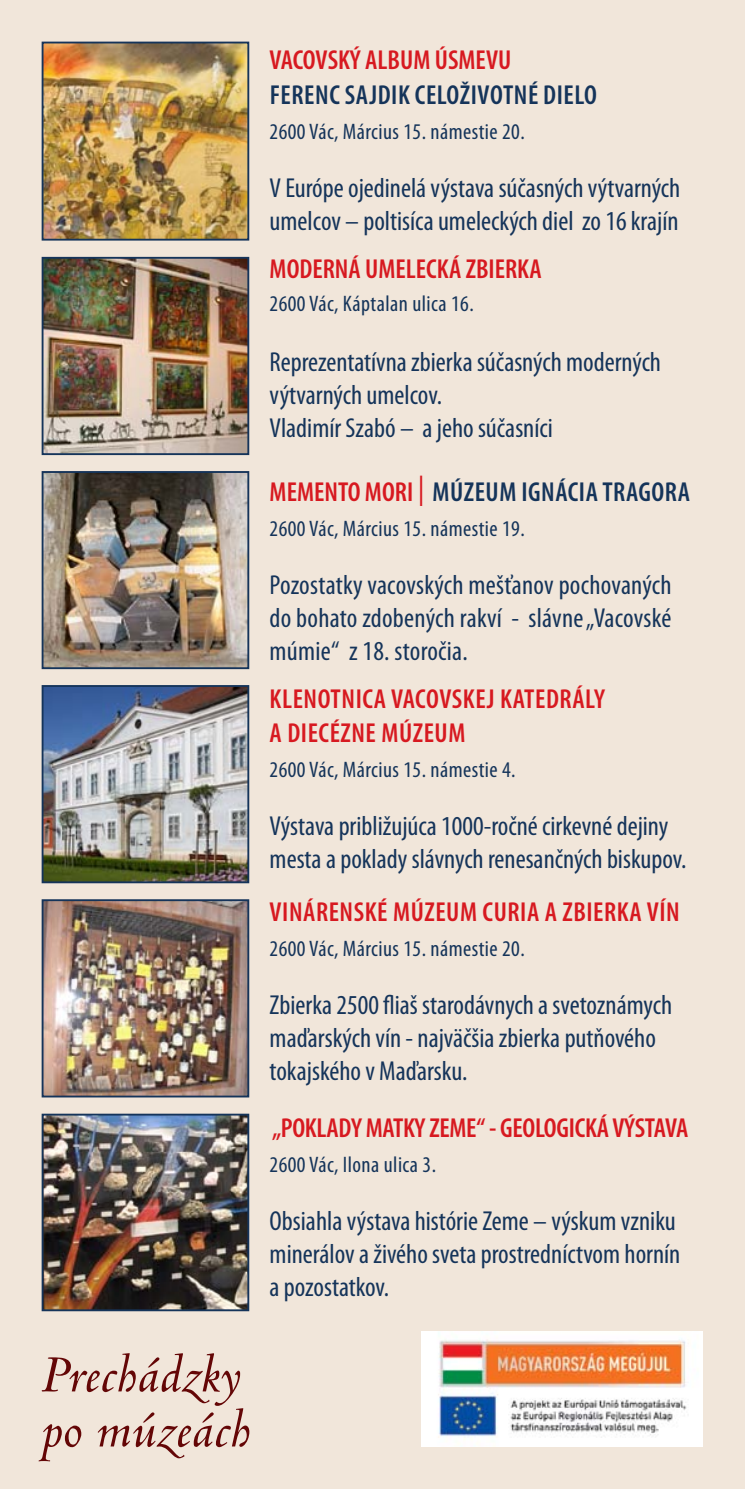
<style>
.page{position:relative;width:745px;height:1489px;background:#fff}
.page>*{position:absolute;margin:0;border:0;box-sizing:border-box;transform-origin:0 0}
.t1{font:italic 57.5px/55px "Venetian 301 Dm PFL";color:#640606}
.t2{font:condensed 27.5px/33px "Myriad Pro";color:#15345a}
.t3{font:600 condensed 27.5px "Myriad Pro";color:#d71920}
.t4{font:600 condensed 27.5px/33.8px "Myriad Pro";letter-spacing:.02em;color:#d71920}
.t5{font:600 condensed 27.5px "Myriad Pro";letter-spacing:.02em;color:#15345a}
.t6{font:condensed 22.5px "Myriad Pro";letter-spacing:.02em;color:#15345a}
.s1{color:#d71920}
.s2{font-weight:300;font-size:45px;color:#d71920}
</style>
<div class="page">
<div style="left:0;top:0;width:744px;height:1488px;background:#f1e6da"></div>
<img style="left:45px;top:902px;width:201px;height:192px">
<div style="left:42px;top:899px;width:207px;height:198px;border:2px solid #15345a"></div>
<img style="left:45px;top:474px;width:201px;height:192px">
<div style="left:42px;top:471px;width:207px;height:198px;border:2px solid #15345a"></div>
<img style="left:45px;top:688px;width:201px;height:192px">
<div style="left:42px;top:685px;width:207px;height:198px;border:2px solid #15345a"></div>
<img style="left:421px;top:1331px;width:281px;height:115px">
<img style="left:45px;top:260px;width:201px;height:192px">
<div style="left:42px;top:257px;width:207px;height:198px;border:2px solid #15345a"></div>
<img style="left:45px;top:45px;width:201px;height:192px">
<div style="left:42px;top:42px;width:207px;height:198px;border:2px solid #15345a"></div>
<img style="left:45px;top:1116px;width:201px;height:192px">
<div style="left:42px;top:1113px;width:207px;height:198px;border:2px solid #15345a"></div>
<p class="t3" style="left:269px;top:45px;width:243px">VACOVSKÝ ALBUM ÚSMEVU</p>
<p class="t5" style="left:270px;top:80px;width:24px">FERENC</p>
<p class="t5" style="left:344px;top:80px;width:138px">SAJDIK CELOŽIVOTNÉ</p>
<p class="t5" style="left:543px;top:80px;width:12px">DIELO</p>
<p class="t6" style="left:269px;top:118px;width:256px">2600 Vác, Március 15. námestie 20.</p>
<p class="t2" style="left:269px;top:171px;width:412px">V Európe ojedinelá výstava súčasných výtvarných umelcov – poltisíca umeleckých diel zo 16 krajín</p>
<p class="t3" style="left:269px;top:254px;width:273px">MODERNÁ UMELECKÁ ZBIERKA</p>
<p class="t6" style="left:269px;top:289px;width:205px">2600 Vác, Káptalan ulica 16.</p>
<p class="t2" style="left:269px;top:345px;width:393px">Reprezentatívna zbierka súčasných moderných výtvarných umelcov.<br>Vladimír Szabó – a jeho súčasníci</p>
<p class="t5" style="left:269px;top:477px;width:422px"><span class="s1">MEMENTO MORI</span> <span class="s2">I</span> MÚZEUM IGNÁCIA TRAGORA</p>
<p class="t6" style="left:269px;top:515px;width:256px">2600 Vác, Március 15. námestie 19.</p>
<p class="t2" style="left:269px;top:568px;width:403px;text-align:justify">Pozostatky vacovských mešťanov pochovaných do bohato zdobených rakví - slávne „Vacovské múmie“ z 18. storočia.</p>
<p class="t4" style="left:269px;top:683px;width:337px">KLENOTNICA VACOVSKEJ KATEDRÁLY<br>A DIECÉZNE MÚZEUM</p>
<p class="t6" style="left:269px;top:756px;width:247px">2600 Vác, Március 15. námestie 4.</p>
<p class="t2" style="left:269px;top:809px;width:418px">Výstava približujúca 1000-ročné cirkevné dejiny mesta a poklady slávnych renesančných biskupov.</p>
<p class="t4" style="left:269px;top:895px;width:411px">VINÁRENSKÉ MÚZEUM CURIA A ZBIERKA VÍN</p>
<p class="t6" style="left:269px;top:935px;width:256px">2600 Vác, Március 15. námestie 20.</p>
<p class="t2" style="left:269px;top:988px;width:404px">Zbierka 2500 fliaš starodávnych a svetoznámych maďarských vín - najväčšia zbierka putňového tokajského v Maďarsku.</p>
<p class="t3" style="left:272px;top:1113px;width:417px">„POKLADY MATKY ZEME“ - GEOLOGICKÁ VÝSTAVA</p>
<p class="t6" style="left:269px;top:1151px;width:168px">2600 Vác, Ilona ulica 3.</p>
<p class="t2" style="left:269px;top:1204px;width:412px">Obsiahla výstava histórie Zeme – výskum vzniku minerálov a živého sveta prostredníctvom hornín a pozostatkov.</p>
<h1 class="t1" style="left:43px;top:1347px;width:211px">Prechádzky po múzeách</h1>
</div>
